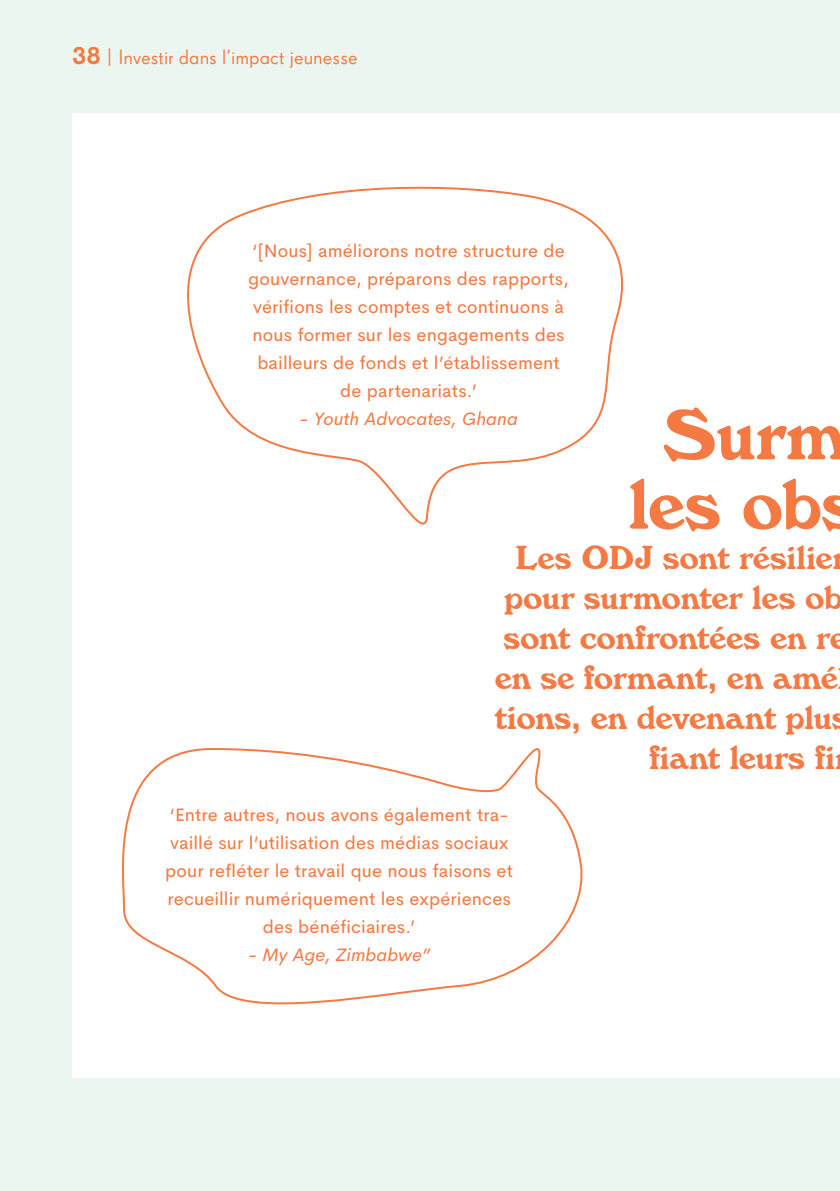
<style>
.page{position:relative;width:840px;height:1191px;background:#fff}
.page>*{position:absolute;margin:0;border:0;box-sizing:border-box;transform-origin:0 0}
.t1{font:69.2px/69.2px "Windsor BT";letter-spacing:-.01em;color:#f47a44;text-align:center}
.t2{font:32.4px "Windsor BT";letter-spacing:-.01em;color:#f47a44}
.t3{font:20px "Super Grotesk Pro";color:#f47a44}
.t4{font:18px/28px "Cerebri Sans";letter-spacing:.01em;color:#f47a44;text-align:center}
.t5{font:italic 18px "Cerebri Sans";letter-spacing:.005em;color:#f47a44}
.s1{font-family:"Cerebri Sans";font-weight:700;font-size:24px}
</style>
<div class="page">
<div style="left:0;top:0;width:839px;height:1191px;background:#ebf6f1"></div>
<div style="left:72px;top:113px;width:767px;height:964px;background:#fff"></div>
<svg style="left:187px;top:186px;width:436px;height:339px"></svg>
<svg style="left:122px;top:748px;width:461px;height:257px"></svg>
<p class="t3" style="left:72px;top:46px;width:287px"><span class="s1">38</span> | Investir dans l’impact jeunesse</p>
<p class="t4" style="left:248px;top:235px;width:322px">‘[Nous] améliorons notre structure de gouvernance, préparons des rapports, vérifions les comptes et continuons à nous former sur les engagements des bailleurs de fonds et l’établissement de partenariats.’</p>
<p class="t5" style="left:299px;top:404px;width:220px">- Youth Advocates, Ghana</p>
<h1 class="t1" style="left:627px;top:400px;width:231px">Surm les obs</h1>
<h2 class="t2" style="left:515px;top:538px;width:318px">Les ODJ sont résilie</h2>
<h2 class="t2" style="left:504px;top:578px;width:340px">pour surmonter les ob</h2>
<h2 class="t2" style="left:503px;top:618px;width:345px">sont confrontées en re</h2>
<h2 class="t2" style="left:494px;top:658px;width:344px">en se formant, en amé</h2>
<h2 class="t2" style="left:494px;top:698px;width:339px">tions, en devenant plu</h2>
<h2 class="t2" style="left:648px;top:738px;width:187px">fiant leurs fi</h2>
<p class="t4" style="left:165px;top:799px;width:349px">‘Entre autres, nous avons également tra&shy;vaillé sur l’utilisation des médias sociaux pour refléter le travail que nous faisons et recueillir numériquement les expériences des bénéficiaires.’</p>
<p class="t5" style="left:248px;top:940px;width:183px">- My Age, Zimbabwe”</p>
</div>
